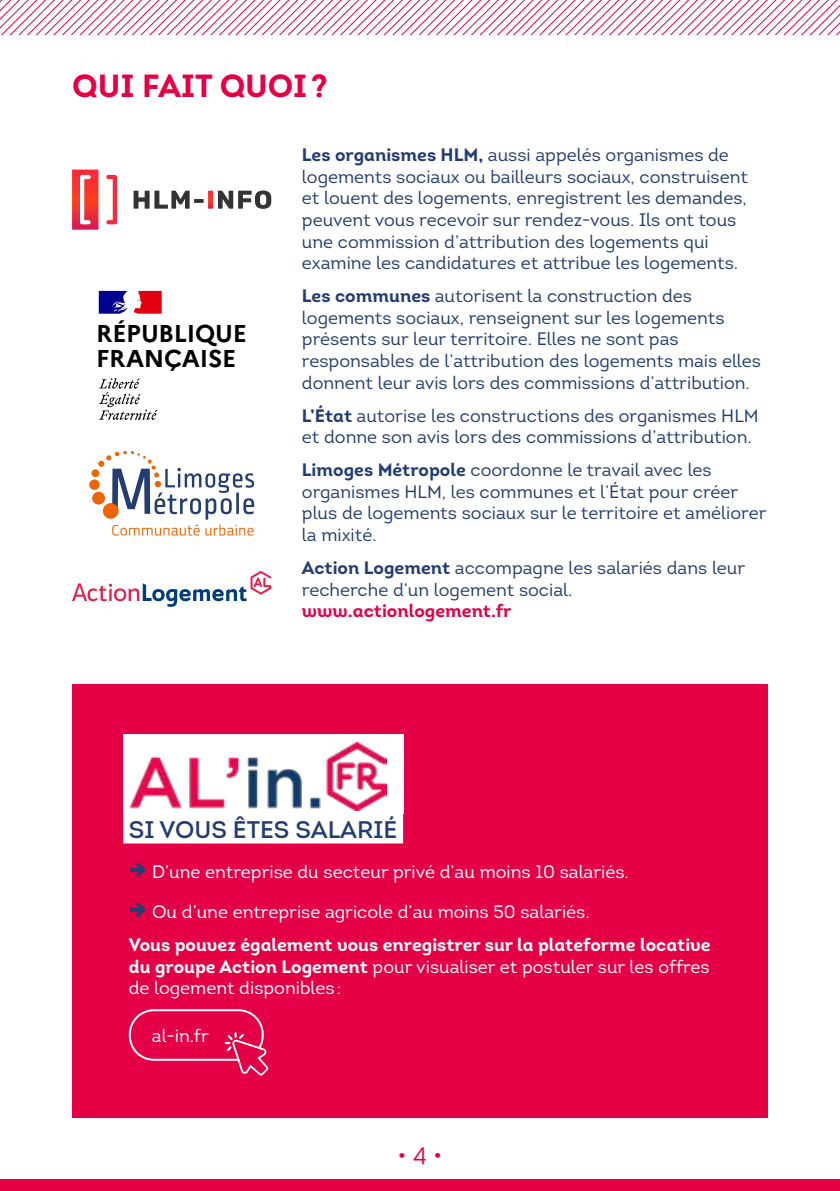
<style>
.page{position:relative;width:840px;height:1191px;background:#fff}
.page>*{position:absolute;margin:0;border:0;box-sizing:border-box;transform-origin:0 0}
.t1{font:32px "Intro Bold Caps";color:#e50046}
.t2{font:700 24.4px/24.6px "Marianne";letter-spacing:-.01em;color:#000}
.t3{font:24px "Intro Semi Bold Caps";color:#243d70}
.t4{font:24px "Intro";color:#e50046}
.t5{font:18px/21.6px "Intro";color:#243d70}
.t6{font:18px/21.6px "Intro";color:#fff}
.t7{font:18px "Intro Bold Alt";color:#fff}
.t8{font:18px "Intro Bold Alt";color:#e50046}
.s1{font-family:"Intro Bold Alt"}
.s2{font-weight:900;font-size:24px;color:#243d70}
</style>
<div class="page">
<svg style="left:0;top:0;width:839px;height:34px"></svg>
<div style="left:0;top:1179px;width:839px;height:12px;background:#e50046"></div>
<div style="left:72px;top:684px;width:695px;height:433px;background:#e50046"></div>
<div style="left:123px;top:811px;width:280px;height:32px;background:#fff"></div>
<div style="left:129px;top:1009px;width:134px;height:51px;border:2px solid #fff;border-radius:24px"></div>
<svg style="left:225px;top:1032px;width:43px;height:43px"></svg>
<svg style="left:72px;top:571px;width:199px;height:36px"></svg>
<svg style="left:103px;top:503px;width:16px;height:16px"></svg>
<div style="left:92px;top:491px;width:13px;height:14px;background:#ec6608;border-radius:50%"></div>
<div style="left:89px;top:479px;width:11px;height:11px;background:#ec6608;border-radius:50%"></div>
<div style="left:91px;top:469px;width:8px;height:8px;background:#ec6608;border-radius:50%"></div>
<div style="left:98px;top:460px;width:6px;height:7px;background:#ec6608;border-radius:50%"></div>
<svg style="left:106px;top:451px;width:148px;height:84px"></svg>
<svg style="left:99px;top:291px;width:29px;height:23px"></svg>
<svg style="left:134px;top:291px;width:28px;height:23px"></svg>
<svg style="left:99px;top:378px;width:58px;height:42px"></svg>
<svg style="left:133px;top:190px;width:138px;height:19px"></svg>
<svg style="left:72px;top:170px;width:26px;height:60px;background:#f55357"></svg>
<svg style="left:106px;top:175px;width:11px;height:49px"></svg>
<div style="left:123px;top:734px;width:280px;height:80px;background:#fff"></div>
<img style="left:130px;top:742px;width:256px;height:68px">
<h1 class="t1" style="left:72px;top:65px;width:257px">QUI FAIT QUOI?</h1>
<h2 class="t2" style="left:96px;top:321px;width:152px">RÉPUBLIQUE<br>FRANÇAISE</h2>
<p class="t5" style="left:302px;top:144px;width:447px"><span class="s1">Les organismes HLM,</span> aussi appelés organismes de logements sociaux ou bailleurs sociaux, construisent et louent des logements, enregistrent les demandes, peuvent vous recevoir sur rendez-vous. Ils ont tous une commission d’attribution des logements qui examine les candidatures et attribue les logements.</p>
<p class="t5" style="left:302px;top:285px;width:460px"><span class="s1">Les communes</span> autorisent la construction des logements sociaux, renseignent sur les logements présents sur leur territoire. Elles ne sont pas responsables de l’attribution des logements mais elles donnent leur avis lors des commissions d’attribution.</p>
<p class="t5" style="left:302px;top:404px;width:458px"><span class="s1">L’État</span> autorise les constructions des organismes HLM et donne son avis lors des commissions d’attribution.</p>
<p class="t5" style="left:302px;top:459px;width:466px"><span class="s1">Limoges Métropole</span> coordonne le travail avec les organismes HLM, les communes et l’État pour créer plus de logements sociaux sur le territoire et améliorer la mixité.</p>
<p class="t5" style="left:302px;top:557px;width:444px"><span class="s1">Action Logement</span> accompagne les salariés dans leur recherche d’un logement social.</p>
<p class="t8" style="left:302px;top:599px;width:211px">www.actionlogement.fr</p>
<h3 class="t3" style="left:129px;top:814px;width:270px">SI VOUS ÊTES SALARIÉ</h3>
<p class="t6" style="left:129px;top:860px;width:501px"><span class="s2">→</span> D’une entreprise du secteur privé d’au moins 10 salariés.</p>
<p class="t6" style="left:129px;top:901px;width:462px"><span class="s2">→</span> Ou d’une entreprise agricole d’au moins 50 salariés.</p>
<p class="t7" style="left:129px;top:933px;width:583px">Vous pouvez également vous enregistrer sur la plateforme locative</p>
<p class="t6" style="left:129px;top:955px;width:582px"><span class="s1">du groupe Action Logement</span> pour visualiser et postuler sur les offres de logement disponibles:</p>
<p class="t6" style="left:152px;top:1024px;width:58px">al-in.fr</p>
<h3 class="t4" style="left:397px;top:1140px;width:47px">• 4 •</h3>
</div>
